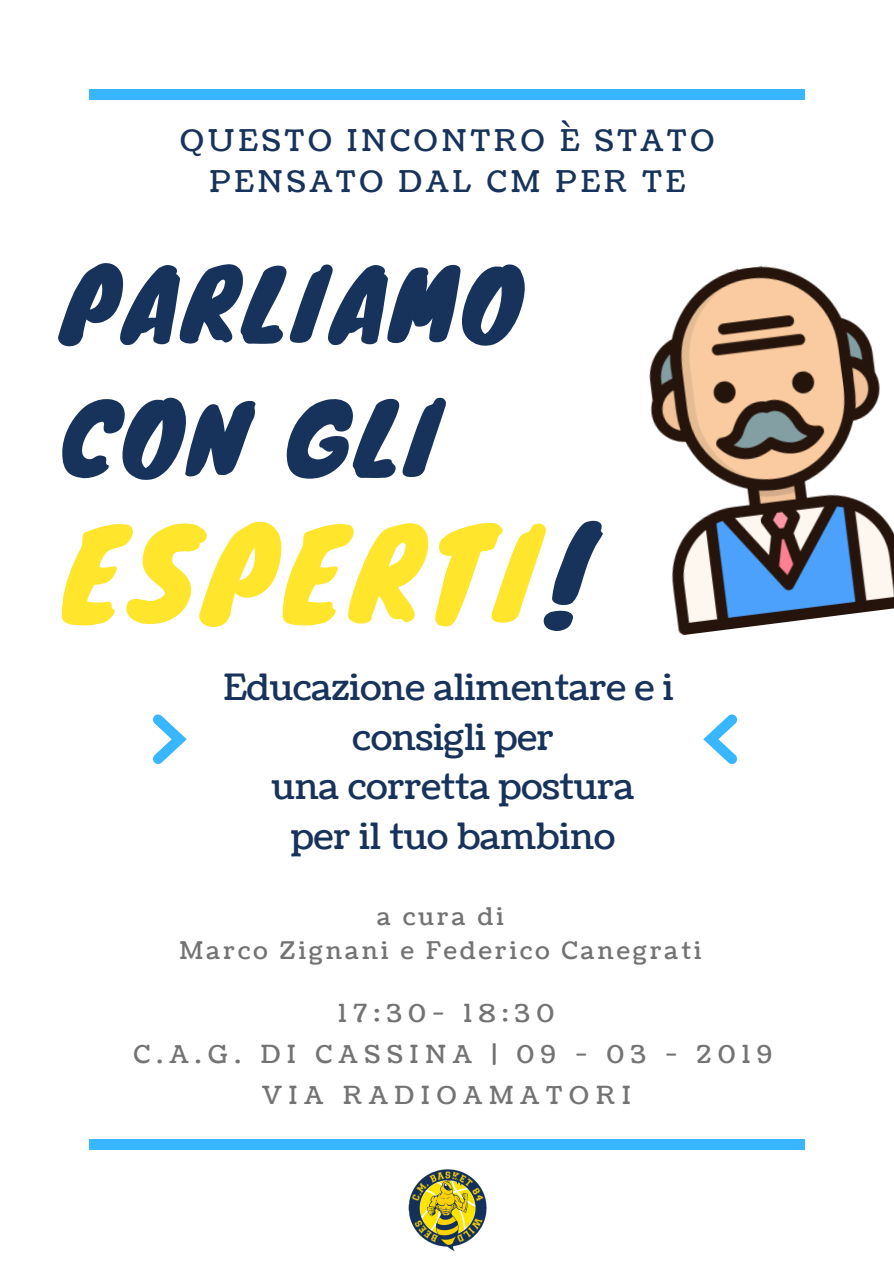
<style>
.page{position:relative;width:894px;height:1264px;background:#fff}
.page>*{position:absolute;margin:0;border:0;box-sizing:border-box;transform-origin:0 0}
.t1{font:120.15px "Knewave";letter-spacing:.05em;color:#ffe52c}
.t2{font:96px "Knewave";letter-spacing:.05em;color:#18335b}
.t3{font:94.95px "Knewave";letter-spacing:.05em;color:#18335b}
.t4{font:36px/49.5px "Coustard";color:#18335b;text-align:center}
.t5{font:29.85px/41px "Coustard";letter-spacing:.135em;color:#18335b;text-align:center}
.t6{font:24.75px/41px "Coustard";letter-spacing:.28em;color:#737373;text-align:center}
.t7{font:24.15px/33.5px "Coustard";letter-spacing:.13em;color:#737373;text-align:center}
.s1{color:#18335b}
</style>
<div class="page">
<div style="left:89px;top:89px;width:715px;height:10px;background:#38b6ff"></div>
<div style="left:89px;top:1139px;width:715px;height:10px;background:#38b6ff"></div>
<img style="left:649px;top:266px;width:244px;height:370px">
<svg style="left:153px;top:714px;width:34px;height:50px"></svg>
<svg style="left:703px;top:714px;width:33px;height:50px"></svg>
<img style="left:408px;top:1169px;width:79px;height:82px">
<p class="t5" style="left:180px;top:120px;width:535px">QUESTO INCONTRO È STATO<br>PENSATO DAL CM PER TE</p>
<h3 class="t3" style="left:61px;top:227px;width:461px">PARLIAMO</h3>
<h2 class="t2" style="left:61px;top:360px;width:380px">CON GLI</h2>
<h1 class="t1" style="left:61px;top:476px;width:529px">ESPERTI<span class="s1">!</span></h1>
<p class="t4" style="left:223px;top:663px;width:451px">Educazione alimentare e i consigli per<br>una corretta postura<br>per il tuo bambino</p>
<p class="t7" style="left:179px;top:900px;width:523px">a cura di<br>Marco Zignani e Federico Canegrati</p>
<p class="t6" style="left:134px;top:993px;width:639px">17:30- 18:30<br>C.A.G. DI CASSINA | 09 - 03 - 2019<br>VIA RADIOAMATORI</p>
</div>
